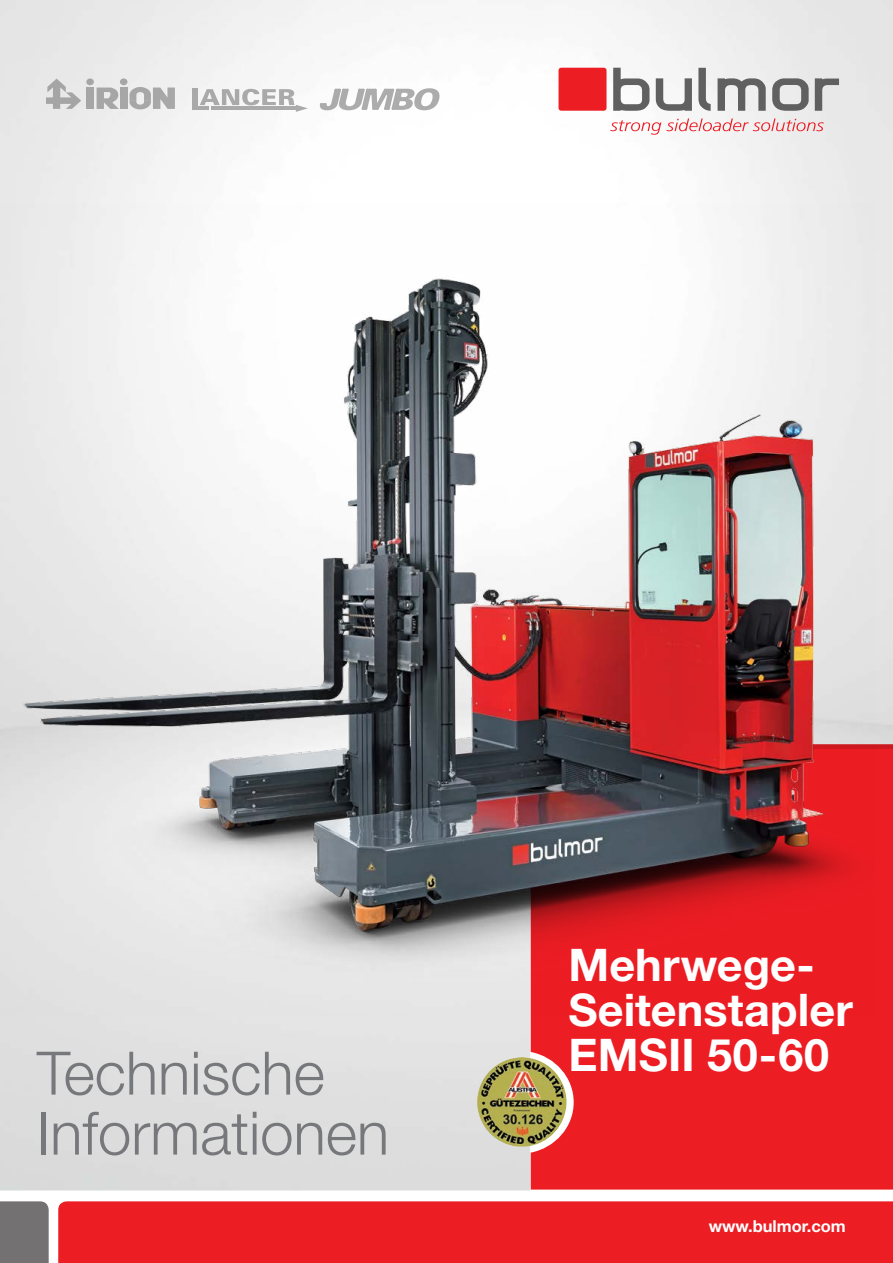
<style>
.page{position:relative;width:893px;height:1263px;background:#fff}
.page>*{position:absolute;margin:0;border:0;box-sizing:border-box;transform-origin:0 0}
.t1{font:300 60px/60px "Helvetica Neue LT Pro";color:#77787b}
.t2{font:700 45px/45px "Helvetica Neue LT Pro";color:#fff}
.t3{font:700 16.5px "Helvetica Neue LT Pro";color:#fff}
</style>
<div class="page">
<div style="left:0;top:1201px;width:49px;height:62px;background:#737172"></div>
<div style="left:58px;top:1201px;width:835px;height:62px;background:#ed1d24"></div>
<img style="left:0;top:0;width:893px;height:1190px">
<div style="left:531px;top:744px;width:362px;height:445px;background:#ed1d24"></div>
<img style="left:477px;top:1057px;width:89px;height:89px">
<svg style="left:319px;top:88px;width:122px;height:22px"></svg>
<svg style="left:97px;top:88px;width:22px;height:21px"></svg>
<svg style="left:46px;top:79px;width:35px;height:30px"></svg>
<svg style="left:129px;top:87px;width:46px;height:22px"></svg>
<div style="left:120px;top:88px;width:7px;height:21px;background:#a8a7a8"></div>
<div style="left:120px;top:78px;width:7px;height:7px;background:#a7a6a7;border-radius:50%"></div>
<svg style="left:86px;top:78px;width:8px;height:7px"></svg>
<div style="left:86px;top:88px;width:8px;height:21px;background:#a7a6a7"></div>
<div style="left:192px;top:88px;width:6px;height:22px;background:#aaa9aa"></div>
<hr style="left:192px;top:107px;width:17px;height:3px;background:#8a898a">
<svg style="left:200px;top:89px;width:108px;height:23px"></svg>
<svg style="left:613px;top:68px;width:226px;height:43px"></svg>
<div style="left:559px;top:68px;width:47px;height:43px;background:#ed1d24;border-radius:3px"></div>
<svg style="left:610px;top:118px;width:214px;height:17px"></svg>
<img style="left:0;top:203px;width:875px;height:813px">
<h1 class="t1" style="left:37px;top:1042px;width:354px">Technische<br>Informationen</h1>
<p class="t2" style="left:568px;top:941px;width:286px">Mehrwege-<br>Seitenstapler<br>EMSII 50-60</p>
<p class="t3" style="left:709px;top:1216px;width:139px">www.bulmor.com</p>
</div>
